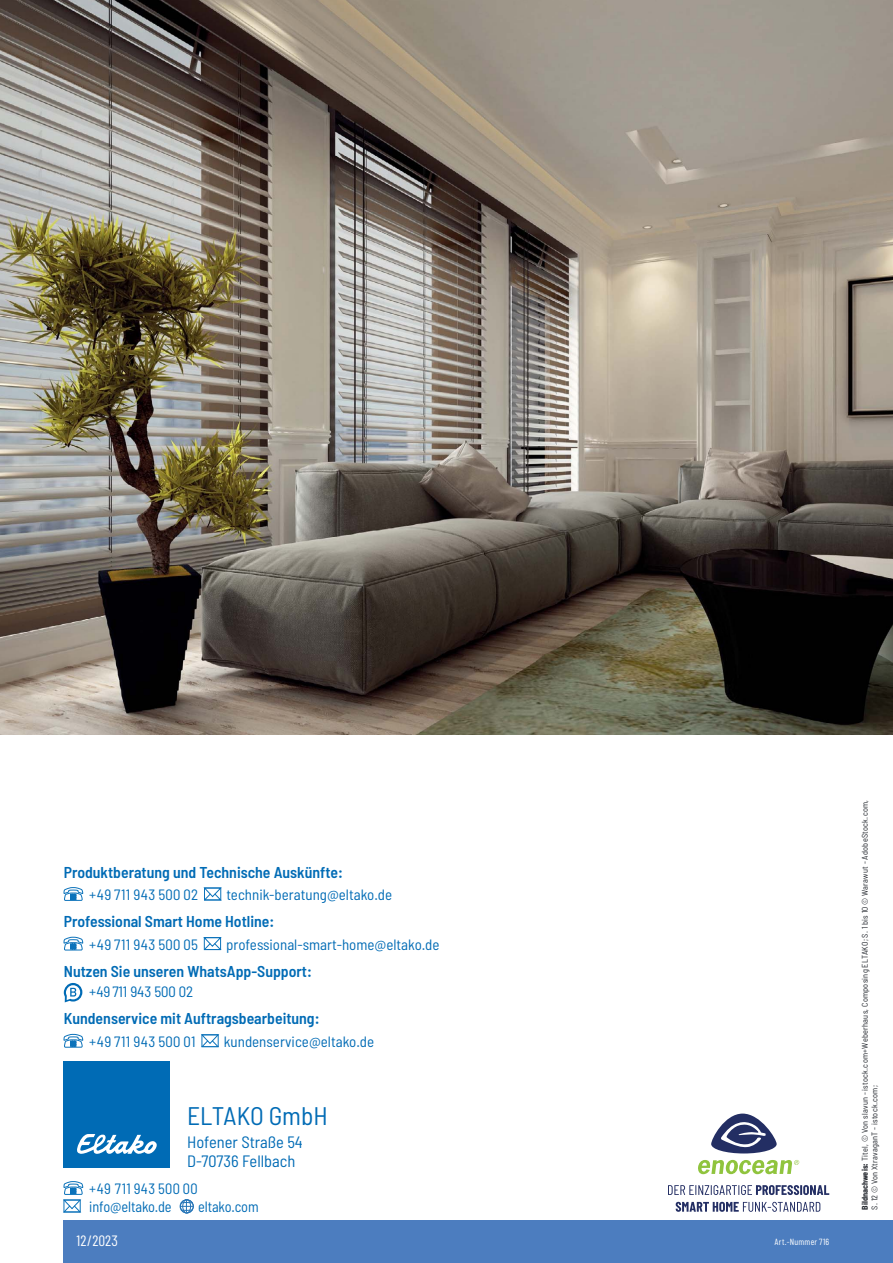
<style>
.page{position:relative;width:893px;height:1263px;background:#fff}
.page>*{position:absolute;margin:0;border:0;box-sizing:border-box;transform-origin:0 0}
.t1{font:semi-condensed 25.5px "Barlow";color:#006bb5}
.t2{font:semi-condensed 16.5px/19.8px "Barlow";color:#006bb5}
.t3{font:600 semi-condensed 15.75px "Barlow";color:#006bb5}
.t4{font:semi-condensed 15px/18px "Barlow";color:#006bb5}
.t5{font:semi-condensed 15px "Barlow";letter-spacing:.025em;color:#006bb5}
.t6{font:semi-condensed 15px "Barlow";color:#006bb5;scale:.96 1}
.t7{font:15px "Barlow Condensed";letter-spacing:.02em;color:#fff}
.t8{font:9px "Barlow Condensed";letter-spacing:.03em;color:#fff}
.t9{font:semi-condensed 8.25px/9.9px "Barlow";letter-spacing:.03em;color:#1e2229}
.s1{font-weight:700}
</style>
<div class="page">
<div style="left:64px;top:1220px;width:829px;height:43px;background:#4c7dbf"></div>
<div style="left:64px;top:1061px;width:106px;height:106px;background:#006bb5"></div>
<svg style="left:77px;top:1134px;width:80px;height:20px"></svg>
<svg style="left:668px;top:1185px;width:161px;height:10px"></svg>
<svg style="left:676px;top:1202px;width:144px;height:10px"></svg>
<svg style="left:698px;top:1160px;width:101px;height:14px"></svg>
<svg style="left:711px;top:1114px;width:66px;height:40px"></svg>
<img style="left:0;top:0;width:893px;height:734px">
<svg style="left:64px;top:887px;width:19px;height:14px"></svg>
<svg style="left:204px;top:888px;width:17px;height:12px"></svg>
<svg style="left:64px;top:937px;width:19px;height:13px"></svg>
<svg style="left:204px;top:937px;width:17px;height:13px"></svg>
<svg style="left:64px;top:983px;width:18px;height:19px"></svg>
<svg style="left:64px;top:1034px;width:19px;height:14px"></svg>
<svg style="left:202px;top:1035px;width:16px;height:12px"></svg>
<svg style="left:64px;top:1181px;width:19px;height:31px"></svg>
<svg style="left:180px;top:1199px;width:13px;height:15px"></svg>
<p class="t3" style="left:64px;top:867px;width:281px">Produktberatung und Technische Auskünfte:</p>
<p class="t5" style="left:89px;top:889px;width:111px">+49 711 943 500 02</p>
<p class="t4" style="left:226px;top:887px;width:167px">technik-beratung@eltako.de</p>
<p class="t3" style="left:64px;top:916px;width:212px">Professional Smart Home Hotline:</p>
<p class="t5" style="left:89px;top:939px;width:110px">+49 711 943 500 05</p>
<p class="t4" style="left:226px;top:937px;width:215px">professional-smart-home@eltako.de</p>
<p class="t3" style="left:64px;top:966px;width:250px">Nutzen Sie unseren WhatsApp-Support:</p>
<p class="t4" style="left:89px;top:985px;width:105px">+49 711 943 500 02</p>
<p class="t3" style="left:64px;top:1013px;width:257px">Kundenservice mit Auftragsbearbeitung:</p>
<p class="t5" style="left:89px;top:1036px;width:108px">+49 711 943 500 01</p>
<p class="t4" style="left:224px;top:1034px;width:152px">kundenservice@eltako.de</p>
<h1 class="t1" style="left:187px;top:1107px;width:142px">ELTAKO GmbH</h1>
<p class="t2" style="left:187px;top:1134px;width:117px">Hofener Straße 54<br>D-70736 Fellbach</p>
<p class="t4" style="left:89px;top:1181px;width:110px">+49 711 943 500 00 info@eltako.de</p>
<p class="t6" style="left:198px;top:1201px;width:65px">eltako.com</p>
<p class="t7" style="left:77px;top:1232px;width:43px">12/2023</p>
<p class="t8" style="left:774px;top:1237px;width:56px">Art.-Nummer 716</p>
<p class="t9" style="left:861px;top:1210px;width:411px;rotate:-90deg"><span class="s1">Bildnachweis:</span> Titel, © Von slavun - istock.com+Weberhaus, Composing ELTAKO; S. 1 bis 10 © Warawut - AdobeStock.com,<br>S. 12 © Von XtravaganT - istock.com;</p>
</div>
